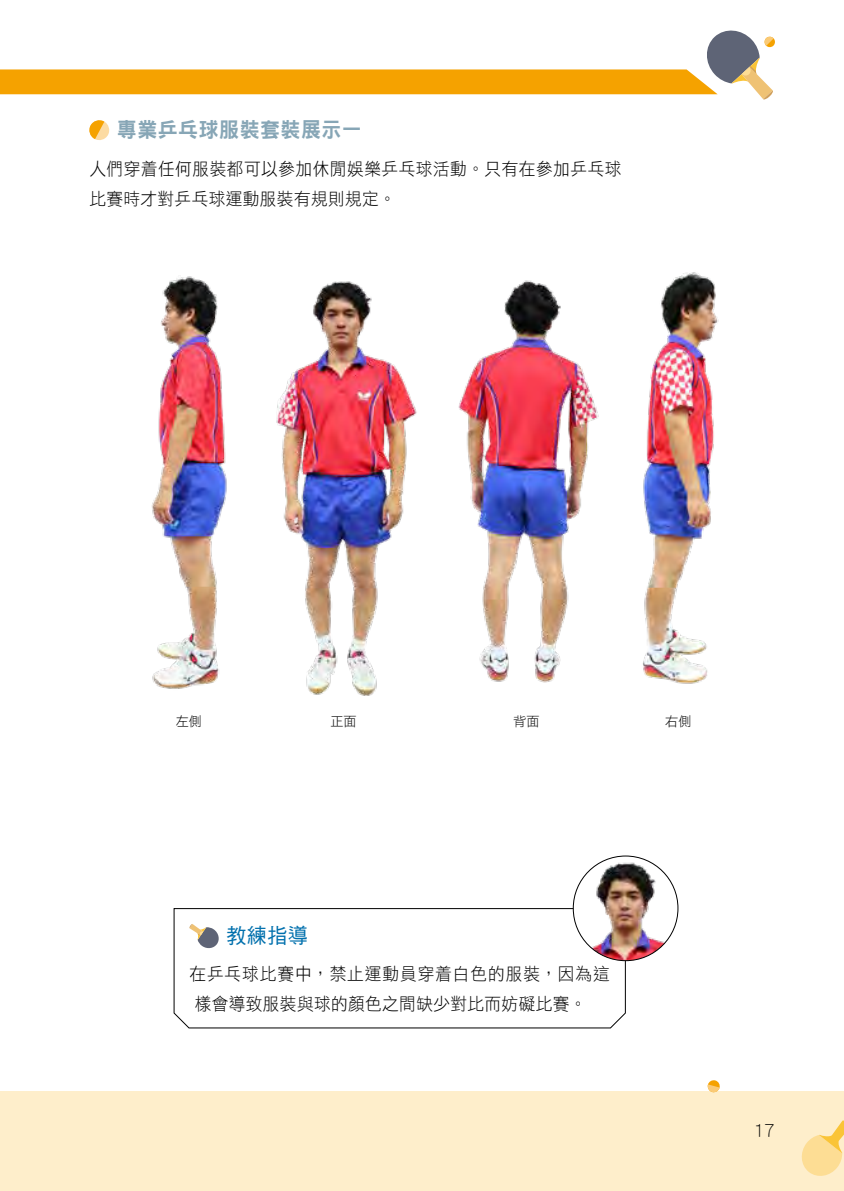
<style>
.page{position:relative;width:844px;height:1191px;background:#fff}
.page>*{position:absolute;margin:0;border:0;box-sizing:border-box;transform-origin:0 0}
.t1{font:21px "DF Hei HK W9";letter-spacing:.025em;color:#87a6b6;scale:.95 1}
.t2{font:21px "DF Hei HK W5";color:#0070ad;scale:.95 1}
.t3{font:17.5px/30.6px "DF Hei HK W3";letter-spacing:.035em;color:#000;scale:.95 1}
.t4{font:13.12px "DF Hei HK W3";color:#000}
</style>
<div class="page">
<div style="left:0;top:1091px;width:843px;height:100px;background:#feeecb"></div>
<svg style="left:0;top:30px;width:775px;height:70px"></svg>
<svg style="left:801px;top:1120px;width:42px;height:56px"></svg>
<svg style="left:707px;top:1080px;width:13px;height:12px"></svg>
<svg style="left:89px;top:120px;width:21px;height:20px"></svg>
<img style="left:151px;top:276px;width:76px;height:413px">
<img style="left:458px;top:280px;width:141px;height:403px">
<img style="left:643px;top:272px;width:76px;height:412px">
<img style="left:276px;top:281px;width:141px;height:415px">
<svg style="left:173px;top:908px;width:453px;height:120px"></svg>
<img style="left:573px;top:856px;width:104px;height:104px;border-radius:52px">
<p class="t1" style="left:117px;top:118px;width:259px">專業乒乓球服裝套裝展示一</p>
<p class="t3" style="left:89px;top:153px;width:561px">人們穿着任何服裝都可以參加休閒娛樂乒乓球活動。只有在參加乒乓球比賽時才對乒乓球運動服裝有規則規定。</p>
<p class="t4" style="left:176px;top:714px;width:28px">左側</p>
<p class="t4" style="left:330px;top:714px;width:28px">正面</p>
<p class="t4" style="left:513px;top:714px;width:28px">背面</p>
<p class="t4" style="left:665px;top:714px;width:28px">右側</p>
<p class="t2" style="left:226px;top:924px;width:87px">教練指導</p>
<p class="t3" style="left:195px;top:957px;width:438px;text-indent:-5px">在乒乓球比賽中，禁止運動員穿着白色的服裝，因為這樣會導致服裝與球的顏色之間缺少對比而妨礙比賽。</p>
<p class="t3" style="left:753px;top:1114px;width:23px">17</p>
</div>
